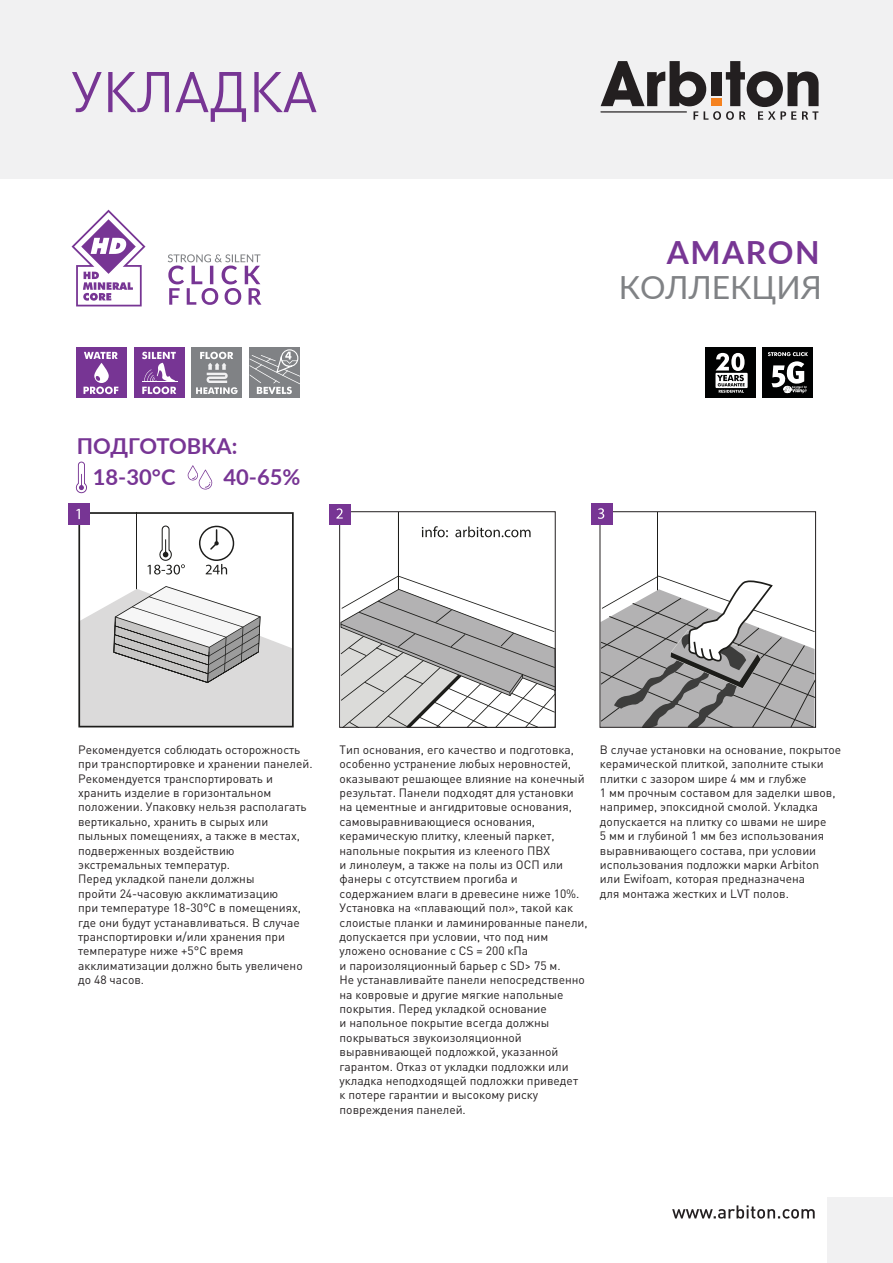
<style>
.page{position:relative;width:893px;height:1263px;background:#fff}
.page>*{position:absolute;margin:0;border:0;box-sizing:border-box;transform-origin:0 0}
.t1{font:56.4px "DIN Pro";color:#773594}
.t2{font:31.8px "Lato";color:#808285}
.t3{font:700 31.8px "Lato";letter-spacing:.05em;color:#773694}
.t4{font:700 21.9px/31px "Lato";color:#773594}
.t5{font:12px/14.4px "DIN Pro";color:#231f20}
</style>
<div class="page">
<hr style="left:657px;top:512px;width:1px;height:79px;background:#1d1d1a">
<svg style="left:602px;top:576px;width:212px;height:150px"></svg>
<div style="left:600px;top:511px;width:216px;height:217px;border:1px solid #231f20"></div>
<hr style="left:398px;top:512px;width:1px;height:79px;background:#1d1d1a">
<svg style="left:341px;top:576px;width:213px;height:150px"></svg>
<svg style="left:422px;top:526px;width:109px;height:11px"></svg>
<div style="left:339px;top:511px;width:217px;height:217px;border:1px solid #231f20"></div>
<div style="left:250px;top:348px;width:50px;height:50px;background:#808285"></div>
<div style="left:192px;top:348px;width:50px;height:50px;background:#808285"></div>
<div style="left:134px;top:348px;width:51px;height:50px;background:#773594"></div>
<div style="left:76px;top:348px;width:51px;height:50px;background:#773594"></div>
<div style="left:0;top:0;width:893px;height:179px;background:#f1f1f2"></div>
<svg style="left:601px;top:61px;width:218px;height:59px"></svg>
<div style="left:711px;top:98px;width:10px;height:8px;background:#f58220"></div>
<svg style="left:672px;top:1205px;width:143px;height:13px"></svg>
<div style="left:828px;top:1198px;width:65px;height:65px;background:#f1f1f2"></div>
<svg style="left:72px;top:210px;width:73px;height:96px"></svg>
<svg style="left:196px;top:352px;width:42px;height:42px"></svg>
<svg style="left:84px;top:352px;width:34px;height:42px"></svg>
<hr style="left:142px;top:381px;width:35px;height:1px;background:#fff">
<svg style="left:142px;top:352px;width:34px;height:42px"></svg>
<svg style="left:250px;top:349px;width:50px;height:45px"></svg>
<div style="left:762px;top:348px;width:51px;height:50px;background:#000101"></div>
<div style="left:706px;top:348px;width:50px;height:50px;background:#000101"></div>
<div style="left:715px;top:373px;width:33px;height:15px;background:#fff"></div>
<svg style="left:716px;top:353px;width:29px;height:40px"></svg>
<svg style="left:768px;top:352px;width:40px;height:41px"></svg>
<svg style="left:168px;top:254px;width:93px;height:51px"></svg>
<div style="left:330px;top:504px;width:21px;height:20px;background:#773594"></div>
<svg style="left:336px;top:508px;width:7px;height:11px"></svg>
<div style="left:591px;top:503px;width:21px;height:22px;background:#773594"></div>
<svg style="left:598px;top:508px;width:6px;height:11px"></svg>
<svg style="left:78px;top:512px;width:216px;height:215px"></svg>
<div style="left:69px;top:504px;width:21px;height:21px;background:#773594"></div>
<svg style="left:76px;top:509px;width:4px;height:10px"></svg>
<svg style="left:187px;top:465px;width:26px;height:25px"></svg>
<svg style="left:75px;top:462px;width:12px;height:31px"></svg>
<h1 class="t1" style="left:71px;top:47px;width:247px">УКЛАДКА</h1>
<h3 class="t4" style="left:93px;top:430px;width:146px;text-indent:-16px">ПОДГОТОВКА:<br>18-30°C</h3>
<h3 class="t4" style="left:223px;top:461px;width:78px">40-65%</h3>
<h2 class="t3" style="left:667px;top:229px;width:154px">AMARON</h2>
<h2 class="t2" style="left:619px;top:264px;width:205px">КОЛЛЕКЦИЯ</h2>
<p class="t5" style="left:78px;top:742px;width:236px">Рекомендуется соблюдать осторожность при транспортировке и хранении панелей.<br>Рекомендуется транспортировать и хранить изделие в горизонтальном положении. Упаковку нельзя располагать вертикально, хранить в сырых или пыльных помещениях, а также в местах, подверженных воздействию экстремальных температур.<br>Перед укладкой панели должны<br>пройти 24-часовую акклиматизацию<br>при температуре 18-30°C в помещениях, где они будут устанавливаться. В случае транспортировки и/или хранения при температуре ниже +5°C время акклиматизации должно быть увеличено до 48 часов.</p>
<p class="t5" style="left:340px;top:742px;width:250px">Тип основания, его качество и подготовка, особенно устранение любых неровностей, оказывают решающее влияние на конечный результат. Панели подходят для установки на цементные и ангидритовые основания, самовыравнивающиеся основания, керамическую плитку, клееный паркет, напольные покрытия из клееного ПВХ<br>и линолеум, а также на полы из ОСП или фанеры с отсутствием прогиба и содержанием влаги в древесине ниже 10%.<br>Установка на «плавающий пол», такой как слоистые планки и ламинированные панели, допускается при условии, что под ним уложено основание с CS = 200 кПа<br>и пароизоляционный барьер с SD&gt; 75 м.<br>Не устанавливайте панели непосредственно на ковровые и другие мягкие напольные покрытия. Перед укладкой основание<br>и напольное покрытие всегда должны покрываться звукоизоляционной выравнивающей подложкой, указанной гарантом. Отказ от укладки подложки или укладка неподходящей подложки приведет<br>к потере гарантии и высокому риску повреждения панелей.</p>
<p class="t5" style="left:600px;top:742px;width:243px">В случае установки на основание, покрытое керамической плиткой, заполните стыки плитки с зазором шире 4 мм и глубже<br>1 мм прочным составом для заделки швов, например, эпоксидной смолой. Укладка допускается на плитку со швами не шире<br>5 мм и глубиной 1 мм без использования выравнивающего состава, при условии использования подложки марки Arbiton или Ewifoam, которая предназначена<br>для монтажа жестких и LVT полов.</p>
</div>
